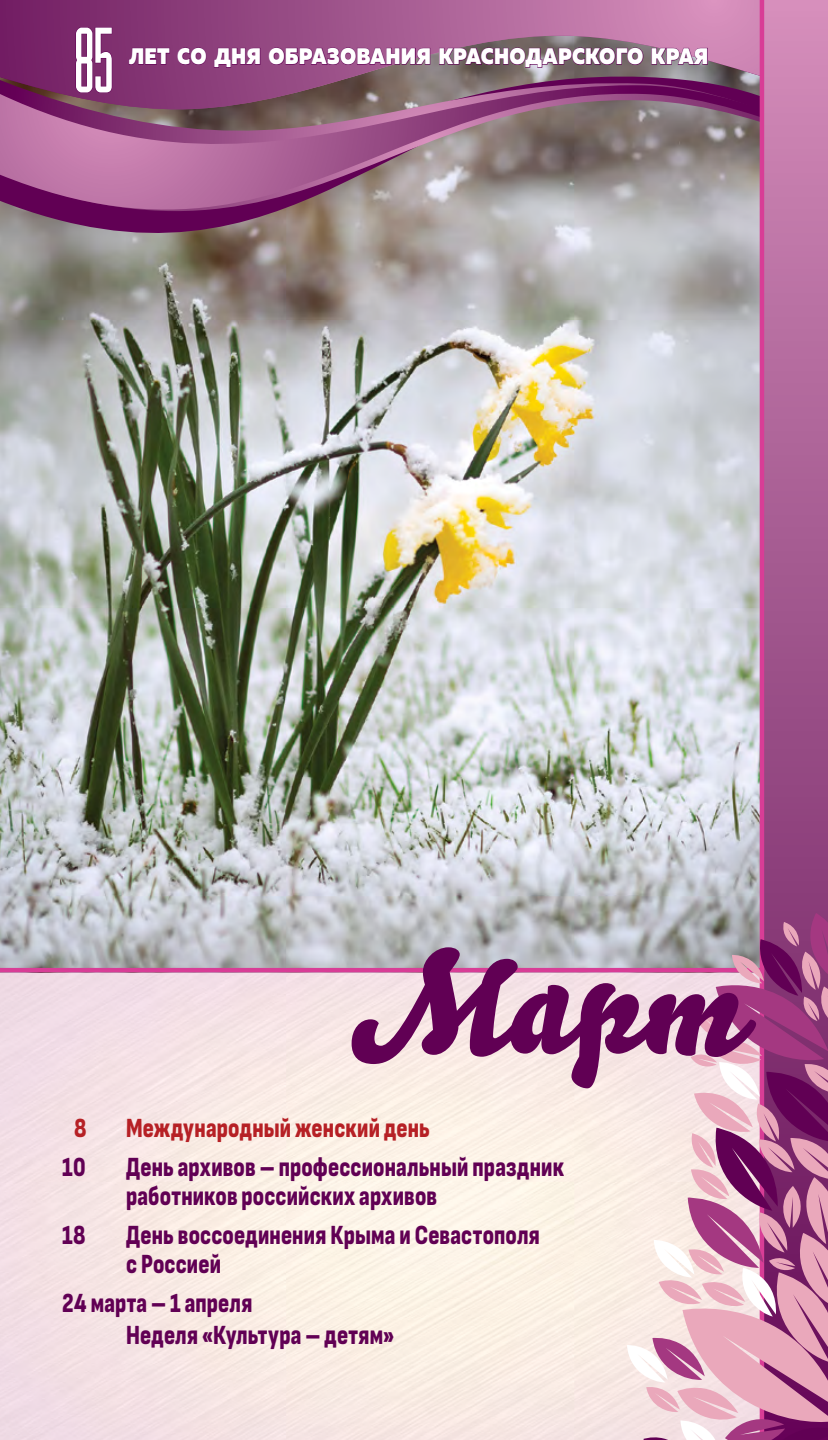
<style>
.page{position:relative;width:828px;height:1440px;background:#fff}
.page>*{position:absolute;margin:0;border:0;box-sizing:border-box;transform-origin:0 0}
.t1{font:135px "Bello Pro";color:#610054;scale:1.1 1}
.t2{font:81px "AA Higherup";color:#fff;scale:.9 1}
.t3{font:900 27px/29.2px "Attractive Semi Cond";letter-spacing:.015em;color:#610054;scale:.8 1}
.t4{font:900 27px "Attractive Semi Cond";color:#b62025;scale:.8 1}
.t5{font:900 22.5px "Muller";letter-spacing:.01em;color:#fff;scale:.89 1}
</style>
<div class="page">
<img style="left:0;top:972px;width:627px;height:467px">
<img style="left:0;top:318px;width:759px;height:649px">
<svg style="left:0;top:245px;width:759px;height:73px;background:#9f9a97"></svg>
<svg style="left:0;top:111px;width:759px;height:132px;background:#9e7b90"></svg>
<svg style="left:0;top:0;width:759px;height:111px;background:#925280"></svg>
<svg style="left:764px;top:0;width:64px;height:913px;background:#ae6498"></svg>
<svg style="left:128px;top:48px;width:42px;height:17px"></svg>
<svg style="left:177px;top:47px;width:30px;height:18px"></svg>
<svg style="left:214px;top:48px;width:47px;height:20px"></svg>
<svg style="left:268px;top:47px;width:162px;height:18px;background:#8c3e7b"></svg>
<svg style="left:439px;top:47px;width:204px;height:21px;background:#6f5163"></svg>
<svg style="left:651px;top:48px;width:57px;height:17px"></svg>
<svg style="left:75px;top:27px;width:37px;height:66px;background:#762267"></svg>
<div style="left:759px;top:0;width:5px;height:1439px;background:#d83d96"></div>
<div style="left:0;top:967px;width:764px;height:5px;background:#d83d96"></div>
<svg style="left:627px;top:913px;width:201px;height:526px;background:#ce9cb5"></svg>
<h2 class="t2" style="left:75px;top:16px;width:44px">85</h2>
<p class="t5" style="left:129px;top:42px;width:652px">лет со дня образования краснодарского края</p>
<h1 class="t1" style="left:352px;top:907px;width:354px">Март</h1>
<p class="t4" style="left:74px;top:1110px;width:446px">8 Международный женский день</p>
<p class="t3" style="left:126px;top:1151px;width:549px;text-indent:-64px">10 День архивов – профессиональный праздник работников российских архивов</p>
<p class="t3" style="left:62px;top:1219px;width:31px">18</p>
<p class="t3" style="left:126px;top:1219px;width:518px">День воссоединения Крыма и Севастополя с Россией</p>
<p class="t3" style="left:62px;top:1286px;width:239px;line-height:32.4px">24 марта – 1 апреля<br>Н</p>
<p class="t3" style="left:140px;top:1320px;width:319px">еделя «Культура – детям»</p>
</div>
